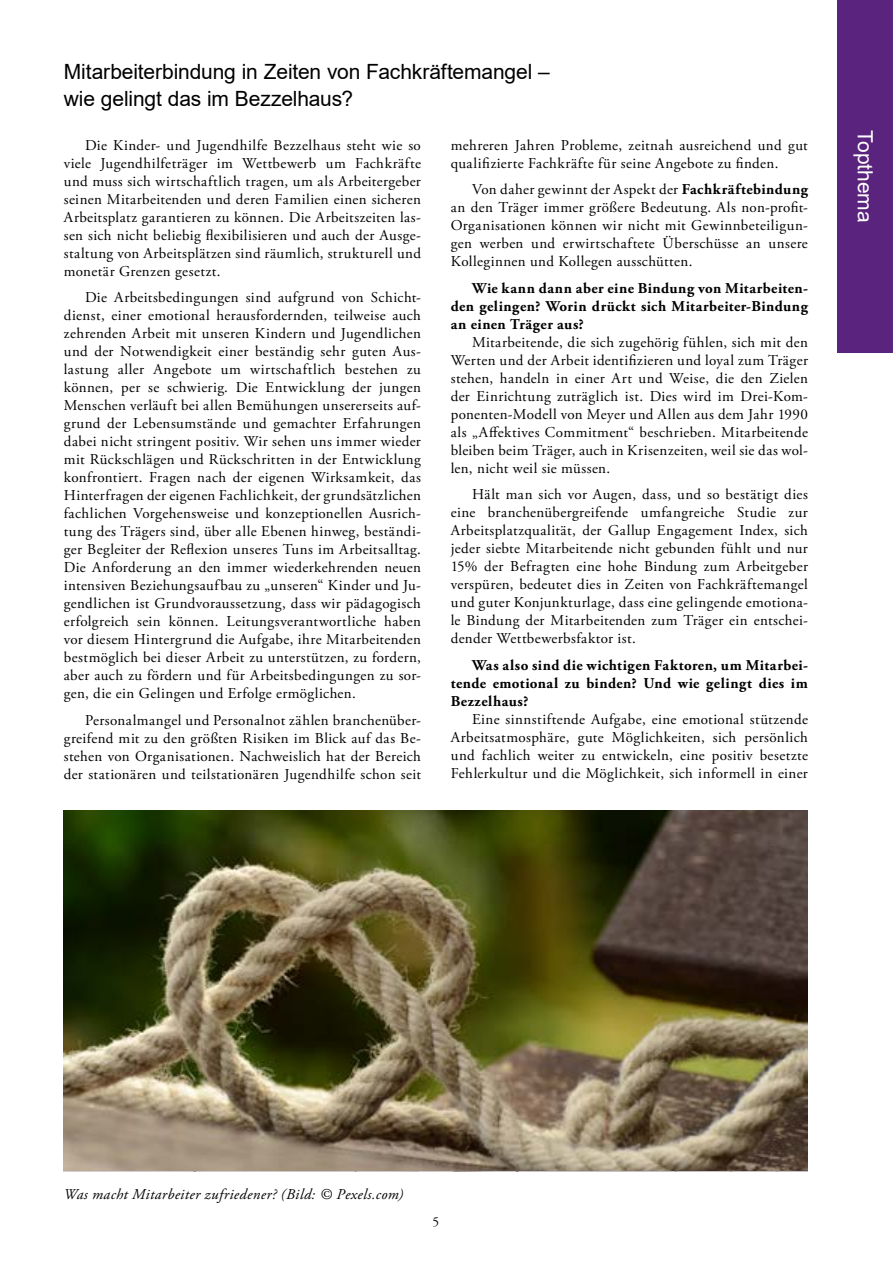
<style>
.page{position:relative;width:893px;height:1263px;background:#fff}
.page>*{position:absolute;margin:0;border:0;box-sizing:border-box;transform-origin:0 0}
.Headline_Text{font:21px/27px "Arial";letter-spacing:-.005em;color:#000}
.t1{font:21px "Arial";color:#fff}
.Fließtext{font:15px/18px "Adobe Garamond Pro";letter-spacing:.025em;color:#000;text-align:justify}
.Fließtext-2{font:700 15px/18px "Adobe Garamond Pro";letter-spacing:.03em;color:#000;text-align:justify}
.Bildunterschrift{font:italic 15px "Adobe Garamond Pro";letter-spacing:.03em;color:#000}
.t2{font:13.5px "Adobe Garamond Pro";color:#000}
.s1{font-weight:700}
</style>
<div class="page">
<div style="left:838px;top:0;width:55px;height:353px;background:#59237e"></div>
<img style="left:64px;top:810px;width:744px;height:360px">
<p class="Headline_Text" style="left:64px;top:58px;width:488px">Mitarbeiterbindung in Zeiten von Fachkräftemangel – wie gelingt das im Bezzelhaus?</p>
<p class="Fließtext" style="left:64px;top:136px;width:359px;text-indent:21px">Die Kinder- und Jugendhilfe Bezzelhaus steht wie so viele Jugendhilfeträger im Wettbewerb um Fachkräfte und muss sich wirtschaftlich tragen, um als Arbeitergeber seinen Mitarbeitenden und deren Familien einen sicheren Arbeitsplatz garantieren zu können. Die Arbeitszeiten las&shy;sen sich nicht beliebig flexibilisieren und auch der Ausge&shy;staltung von Arbeitsplätzen sind räumlich, strukturell und monetär Grenzen gesetzt.</p>
<p class="Fließtext" style="left:64px;top:289px;width:359px;text-indent:21px">Die Arbeitsbedingungen sind aufgrund von Schicht&shy;dienst, einer emotional herausfordernden, teilweise auch zehrenden Arbeit mit unseren Kindern und Jugendlichen und der Notwendigkeit einer beständig sehr guten Aus&shy;lastung aller Angebote um wirtschaftlich bestehen zu können, per se schwierig. Die Entwicklung der jungen Menschen verläuft bei allen Bemühungen unsererseits auf&shy;grund der Lebensumstände und gemachter Erfahrungen dabei nicht stringent positiv. Wir sehen uns immer wieder mit Rückschlägen und Rückschritten in der Entwicklung konfrontiert. Fragen nach der eigenen Wirksamkeit, das Hinterfragen der eigenen Fachlichkeit, der grundsätzlichen fachlichen Vorgehensweise und konzeptionellen Ausrich&shy;tung des Trägers sind, über alle Ebenen hinweg, beständi&shy;ger Begleiter der Reflexion unseres Tuns im Arbeitsalltag.<br>Die Anforderung an den immer wiederkehrenden neuen intensiven Beziehungsaufbau zu „unseren“ Kinder und Ju&shy;gendlichen ist Grundvoraussetzung, dass wir pädagogisch erfolgreich sein können. Leitungsverantwortliche haben vor diesem Hintergrund die Aufgabe, ihre Mitarbeitenden bestmöglich bei dieser Arbeit zu unterstützen, zu fordern, aber auch zu fördern und für Arbeitsbedingungen zu sor&shy;gen, die ein Gelingen und Erfolge ermöglichen.</p>
<p class="Fließtext" style="left:64px;top:711px;width:359px;text-indent:21px">Personalmangel und Personalnot zählen branchenüber&shy;greifend mit zu den größten Risiken im Blick auf das Be&shy;stehen von Organisationen. Nachweislich hat der Bereich der stationären und teilstationären Jugendhilfe schon seit</p>
<p class="Fließtext" style="left:451px;top:136px;width:359px">mehreren Jahren Probleme, zeitnah ausreichend und gut qualifizierte Fachkräfte für seine Angebote zu finden.</p>
<p class="Fließtext" style="left:451px;top:181px;width:359px;text-indent:21px">Von daher gewinnt der Aspekt der <span class="s1">Fachkräftebindung </span>an den Träger immer größere Bedeutung. Als non-profit-Organisationen können wir nicht mit Gewinnbeteiligun&shy;gen werben und erwirtschaftete Überschüsse an unsere Kolleginnen und Kollegen ausschütten.</p>
<p class="Fließtext-2" style="left:451px;top:279px;width:359px;text-indent:21px">Wie kann dann aber eine Bindung von Mitarbeiten&shy;den gelingen? Worin drückt sich Mitarbeiter-Bindung an einen Träger aus?</p>
<p class="Fließtext" style="left:451px;top:333px;width:359px;text-indent:21px">Mitarbeitende, die sich zugehörig fühlen, sich mit den Werten und der Arbeit identifizieren und loyal zum Träger stehen, handeln in einer Art und Weise, die den Zielen der Einrichtung zuträglich ist. Dies wird im Drei-Kom&shy;ponenten-Modell von Meyer und Allen aus dem Jahr 1990 als „Affektives Commitment“ beschrieben. Mitarbeitende bleiben beim Träger, auch in Krisenzeiten, weil sie das wol&shy;len, nicht weil sie müssen.</p>
<p class="Fließtext" style="left:451px;top:486px;width:359px;text-indent:21px">Hält man sich vor Augen, dass, und so bestätigt dies eine branchenübergreifende umfangreiche Studie zur Arbeitsplatzqualität, der Gallup Engagement Index, sich jeder siebte Mitarbeitende nicht gebunden fühlt und nur 15% der Befragten eine hohe Bindung zum Arbeitgeber verspüren, bedeutet dies in Zeiten von Fachkräftemangel und guter Konjunkturlage, dass eine gelingende emotiona&shy;le Bindung der Mitarbeitenden zum Träger ein entschei&shy;dender Wettbewerbsfaktor ist.</p>
<p class="Fließtext-2" style="left:451px;top:656px;width:359px;text-indent:21px">Was also sind die wichtigen Faktoren, um Mitarbei&shy;tende emotional zu binden? Und wie gelingt dies im Bezzelhaus?</p>
<p class="Fließtext" style="left:451px;top:710px;width:359px;text-indent:21px">Eine sinnstiftende Aufgabe, eine emotional stützende Arbeitsatmosphäre, gute Möglichkeiten, sich persönlich und fachlich weiter zu entwickeln, eine positiv besetzte Fehlerkultur und die Möglichkeit, sich informell in einer</p>
<p class="t1" style="left:879px;top:130px;width:94px;rotate:90deg">Topthema</p>
<p class="Bildunterschrift" style="left:64px;top:1185px;width:341px">Was macht Mitarbeiter zufriedener? (Bild: © Pexels.com)</p>
<p class="t2" style="left:432px;top:1213px;width:8px">5</p>
</div>
